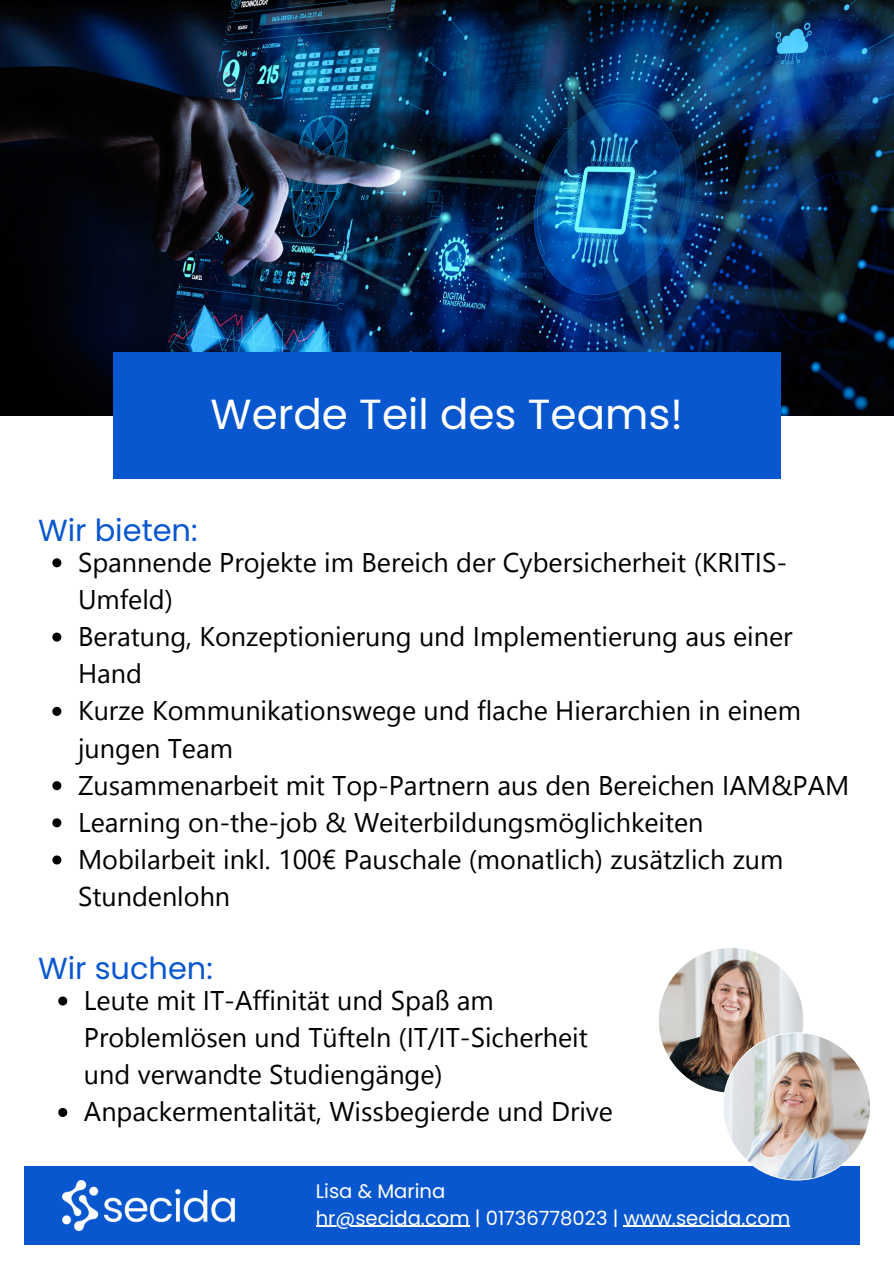
<style>
.page{position:relative;width:894px;height:1264px;background:#fff}
.page>*{position:absolute;margin:0;border:0;box-sizing:border-box;transform-origin:0 0}
.t1{font:42px "Poppins";color:#fff}
.t2{font:30.45px "Poppins";color:#0957cf}
.t3{font:27px/37.2px "Leelawadee UI";color:#000}
.t4{font:19.5px "Poppins";color:#fff}
</style>
<div class="page">
<img style="left:0;top:0;width:893px;height:415px">
<div style="left:113px;top:352px;width:667px;height:126px;background:#0957cf"></div>
<svg style="left:58px;top:996px;width:9px;height:9px"></svg>
<svg style="left:58px;top:1108px;width:9px;height:8px"></svg>
<div style="left:24px;top:1166px;width:835px;height:78px;background:#0957cf"></div>
<svg style="left:52px;top:558px;width:9px;height:9px"></svg>
<svg style="left:52px;top:632px;width:9px;height:9px"></svg>
<svg style="left:52px;top:707px;width:9px;height:9px"></svg>
<svg style="left:52px;top:781px;width:9px;height:9px"></svg>
<svg style="left:52px;top:818px;width:9px;height:9px"></svg>
<svg style="left:52px;top:855px;width:9px;height:9px"></svg>
<img style="left:62px;top:1180px;width:172px;height:49px">
<img style="left:658px;top:948px;width:145px;height:144px;border-radius:50%">
<hr style="left:316px;top:1225px;width:153px;height:1px;background:#fff">
<hr style="left:623px;top:1225px;width:167px;height:1px;background:#fff">
<svg style="left:722px;top:1032px;width:148px;height:148px"></svg>
<img style="left:723px;top:1033px;width:146px;height:146px;border-radius:50%">
<h1 class="t1" style="left:210px;top:384px;width:473px">Werde Teil des Teams!</h1>
<p class="t2" style="left:38px;top:508px;width:161px">Wir bieten:</p>
<p class="t3" style="left:78px;top:542px;width:710px">Spannende Projekte im Bereich der Cybersicherheit (KRITIS-<br>Umfeld)</p>
<p class="t3" style="left:78px;top:616px;width:715px">Beratung, Konzeptionierung und Implementierung aus einer<br>Hand</p>
<p class="t3" style="left:78px;top:690px;width:724px">Kurze Kommunikationswege und flache Hierarchien in einem jungen Team</p>
<p class="t3" style="left:78px;top:765px;width:772px">Zusammenarbeit mit Top-Partnern aus den Bereichen IAM&amp;PAM</p>
<h2 class="t3" style="left:78px;top:802px;width:627px">Learning on-the-job &amp; Weiterbildungsmöglichkeiten</h2>
<p class="t3" style="left:78px;top:839px;width:706px">Mobilarbeit inkl. 100€ Pauschale (monatlich) zusätzlich zum<br>Stundenlohn</p>
<p class="t2" style="left:38px;top:946px;width:176px">Wir suchen:</p>
<h2 class="t3" style="left:84px;top:980px;width:505px">Leute mit IT-Affinität und Spaß am<br>Problemlösen und Tüfteln (IT/IT-Sicherheit und verwandte Studiengänge)</h2>
<p class="t3" style="left:84px;top:1091px;width:530px">Anpackermentalität, Wissbegierde und Drive</p>
<p class="t4" style="left:316px;top:1177px;width:131px">Lisa &amp; Marina</p>
<p class="t4" style="left:316px;top:1204px;width:475px">hr@secida.com | 01736778023 | www.secida.com</p>
</div>
